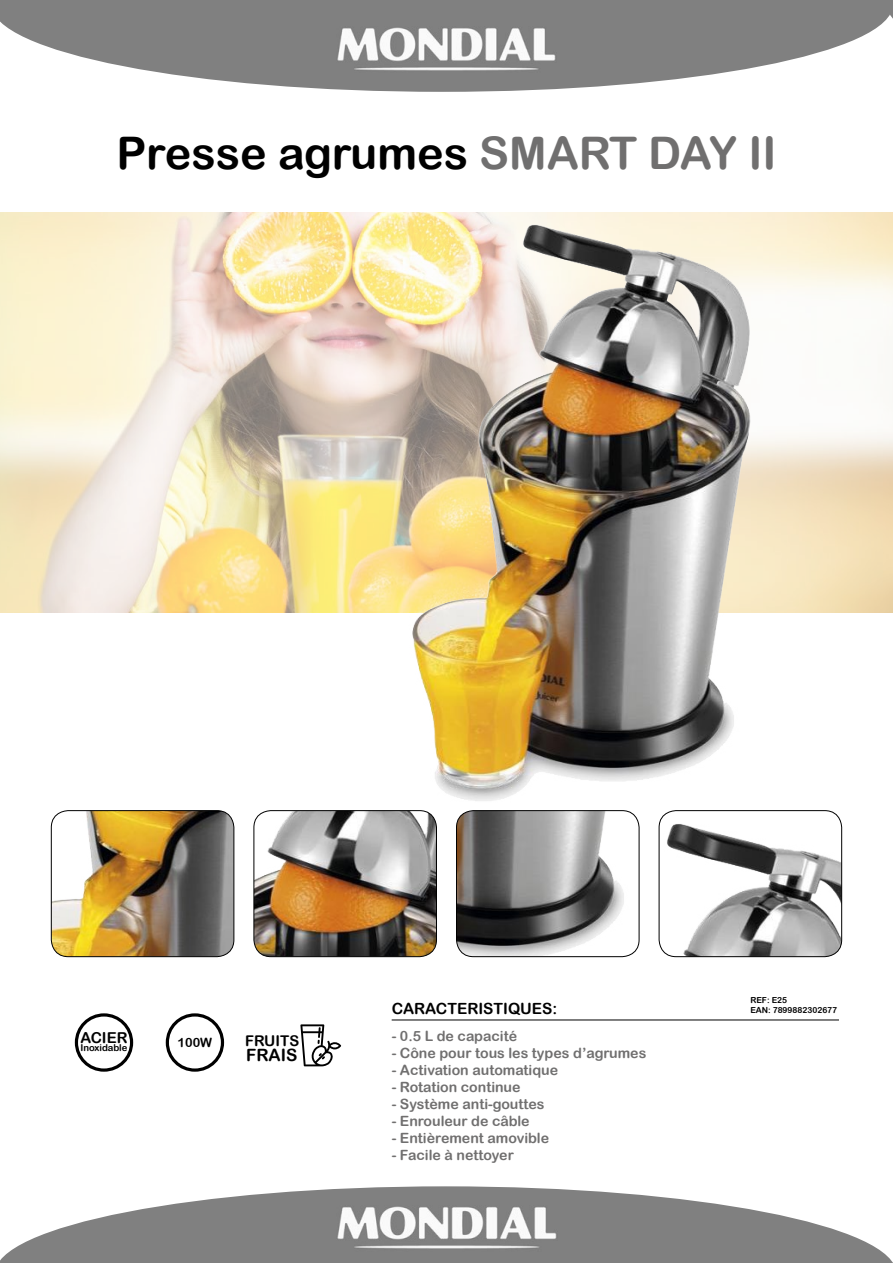
<style>
.page{position:relative;width:893px;height:1263px;background:#fff}
.page>*{position:absolute;margin:0;border:0;box-sizing:border-box;transform-origin:0 0}
.t1{font:44.85px "Arial Rounded MT Bold";color:#000}
.t2{font:16.95px "Arial Rounded MT Bold";color:#000}
.t3{font:15.45px "Arial Rounded MT Bold";color:#000}
.t4{font:15px "Arial Rounded MT Bold";color:#000}
.t5{font:14.85px "Arial Rounded MT Bold";color:#000}
.t6{font:14.1px "Arial Rounded MT Bold";color:#706f6f}
.t7{font:12.75px "Arial Rounded MT Bold";color:#000}
.t8{font:9.45px "Arial Rounded MT Bold";color:#000}
.t9{font:8.4px "Arial Rounded MT Bold";color:#000}
.s1{color:#706f6f}
</style>
<div class="page">
<img style="left:51px;top:811px;width:183px;height:146px">
<div style="left:51px;top:810px;width:183px;height:147px;border:1px solid #000;border-radius:17px"></div>
<img style="left:659px;top:812px;width:183px;height:145px">
<div style="left:659px;top:810px;width:183px;height:147px;border:1px solid #000;border-radius:17px"></div>
<img style="left:254px;top:811px;width:182px;height:146px">
<div style="left:254px;top:810px;width:183px;height:147px;border:1px solid #000;border-radius:17px"></div>
<img style="left:456px;top:811px;width:183px;height:146px">
<div style="left:456px;top:810px;width:183px;height:147px;border:1px solid #000;border-radius:17px"></div>
<div style="left:166px;top:1013px;width:58px;height:59px;border:3px solid #000;border-radius:50%"></div>
<svg style="left:0;top:1186px;width:890px;height:77px;fill:#808080"></svg>
<svg style="left:0;top:0;width:887px;height:92px;fill:#808080"></svg>
<img style="left:337px;top:1205px;width:220px;height:46px">
<img style="left:336px;top:27px;width:221px;height:46px">
<hr style="left:392px;top:1020px;width:447px;height:1px;background:#000">
<img style="left:0;top:213px;width:893px;height:399px">
<svg style="left:300px;top:1024px;width:41px;height:42px"></svg>
<svg style="left:887px;top:0;width:6px;height:19px"></svg>
<img style="left:382px;top:213px;width:422px;height:588px">
<div style="left:75px;top:1013px;width:58px;height:59px;border:3px solid #000;border-radius:50%"></div>
<h1 class="t1" style="left:116px;top:126px;width:662px">Presse agrumes <span class="s1">SMART DAY II</span></h1>
<p class="t4" style="left:80px;top:1029px;width:49px">ACIER</p>
<p class="t8" style="left:80px;top:1042px;width:48px">Inoxidable</p>
<p class="t7" style="left:178px;top:1035px;width:36px">100W</p>
<p class="t5" style="left:245px;top:1032px;width:56px">FRUITS</p>
<p class="t2" style="left:246px;top:1045px;width:53px">FRAIS</p>
<p class="t9" style="left:750px;top:995px;width:38px">REF: E25</p>
<p class="t3" style="left:392px;top:999px;width:167px">CARACTERISTIQUES:</p>
<p class="t9" style="left:750px;top:1005px;width:88px">EAN: 7899882302677</p>
<p class="t6" style="left:392px;top:1028px;width:127px">- 0.5 L de capacité</p>
<p class="t6" style="left:392px;top:1045px;width:256px">- Cône pour tous les types d’agrumes</p>
<p class="t6" style="left:392px;top:1062px;width:168px">- Activation automatique</p>
<p class="t6" style="left:392px;top:1079px;width:130px">- Rotation continue</p>
<p class="t6" style="left:392px;top:1096px;width:154px">- Système anti-gouttes</p>
<p class="t6" style="left:392px;top:1113px;width:140px">- Enrouleur de câble</p>
<p class="t6" style="left:392px;top:1130px;width:159px">- Entièrement amovible</p>
<p class="t6" style="left:392px;top:1147px;width:124px">- Facile à nettoyer</p>
</div>
